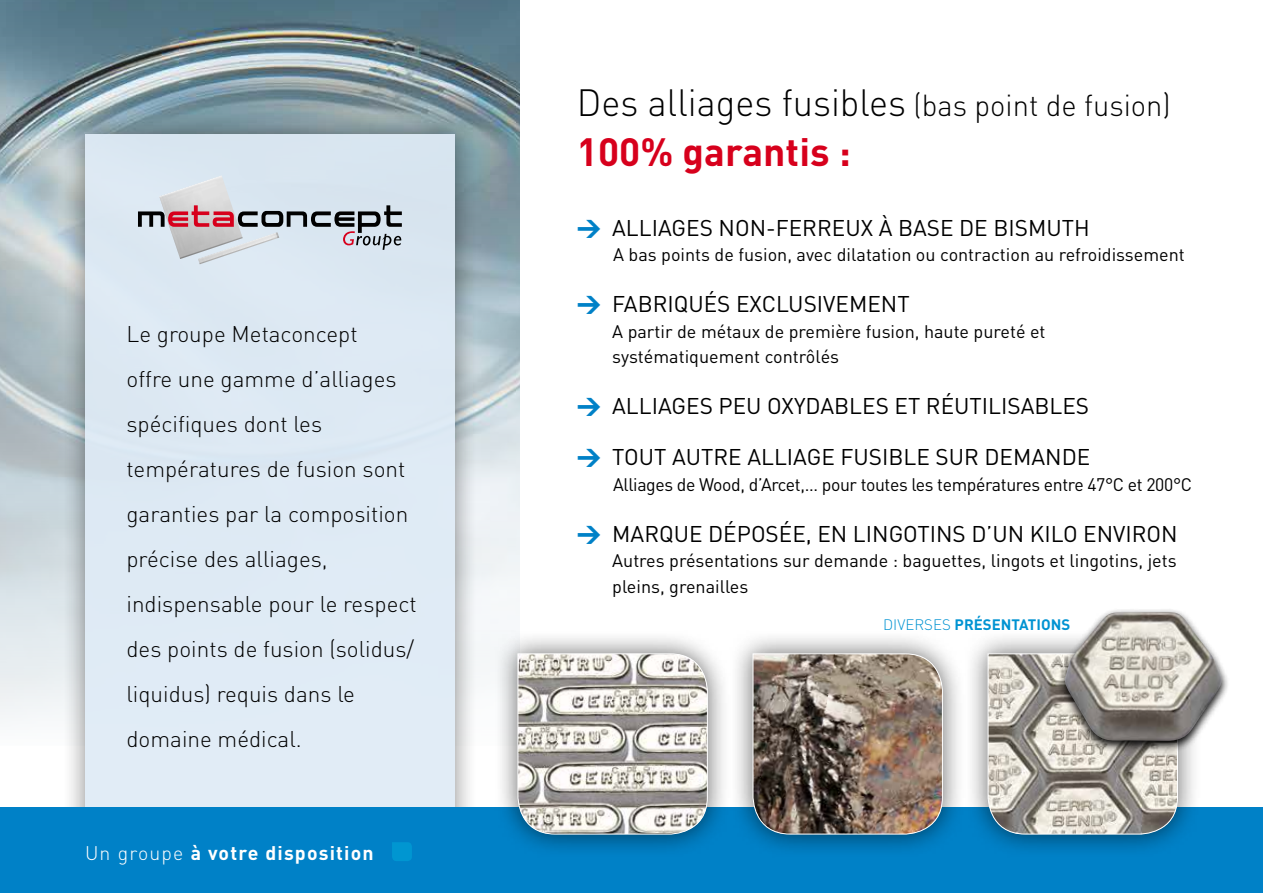
<style>
.page{position:relative;width:1263px;height:893px;background:#fff}
.page>*{position:absolute;margin:0;border:0;box-sizing:border-box;transform-origin:0 0}
.t1{font:700 39px "DIN";color:#d7001c}
.t2{font:300 37.5px "DIN";color:#000}
.t3{font:300 22.5px/45px "DIN";color:#000}
.t4{font:22.5px "DIN";color:#000}
.t5{font:700 19.5px "DIN";letter-spacing:.06em;color:#fff}
.t6{font:18px/25.5px "DIN";color:#000}
.t7{font:18px "DIN";letter-spacing:-.02em;color:#000}
.t8{font:700 15px "DIN";color:#0093d2}
.s1{font-weight:300}
.s2{font-size:30px}
.s3{font-weight:900;font-size:24px;color:#0081c7}
</style>
<div class="page">
<img style="left:0;top:0;width:520px;height:721px">
<div style="left:61px;top:110px;width:418px;height:751px;background:#000;opacity:.5"></div>
<div style="left:85px;top:134px;width:370px;height:704px;background:#dfebf6"></div>
<div style="left:0;top:808px;width:1263px;height:85px;background:#0081c7"></div>
<svg style="left:392px;top:842px;width:20px;height:19px"></svg>
<img style="left:159px;top:176px;width:73px;height:83px">
<img style="left:198px;top:250px;width:44px;height:14px">
<svg style="left:138px;top:205px;width:264px;height:45px"></svg>
<div style="left:493px;top:629px;width:239px;height:229px;background:#000;opacity:.6"></div>
<svg style="left:517px;top:653px;width:191px;height:182px"></svg>
<div style="left:729px;top:629px;width:238px;height:229px;background:#000;opacity:.6"></div>
<img style="left:752px;top:653px;width:191px;height:182px">
<div style="left:964px;top:629px;width:238px;height:229px;background:#000;opacity:.6"></div>
<svg style="left:987px;top:653px;width:191px;height:182px;background:#b2b0aa"></svg>
<div style="left:1057px;top:608px;width:172px;height:145px;background:#000;opacity:.95"></div>
<img style="left:1064px;top:612px;width:159px;height:129px">
<p class="t3" style="left:126px;top:311px;width:292px">Le groupe Metaconcept<br>offre une gamme d’alliages spécifiques dont les températures de fusion sont garanties par la composition précise des alliages, indispensable pour le respect des points de fusion (solidus/ liquidus) requis dans le domaine médical.</p>
<p class="t5" style="left:85px;top:840px;width:290px"><span class="s1">Un groupe</span> à votre disposition</p>
<h2 class="t2" style="left:577px;top:80px;width:595px">Des alliages fusibles <span class="s2">(bas point de fusion)</span></h2>
<h1 class="t1" style="left:577px;top:126px;width:275px">100% garantis :</h1>
<p class="t4" style="left:577px;top:214px;width:514px"><span class="s3">&gt;</span> ALLIAGES NON-FERREUX À BASE DE BISMUTH</p>
<p class="t6" style="left:613px;top:242px;width:573px">A bas points de fusion, avec dilatation ou contraction au refroidissement</p>
<p class="t4" style="left:577px;top:290px;width:334px"><span class="s3">&gt;</span> FABRIQUÉS EXCLUSIVEMENT</p>
<p class="t6" style="left:612px;top:318px;width:435px">A partir de métaux de première fusion, haute pureté et systématiquement contrôlés</p>
<p class="t4" style="left:577px;top:392px;width:514px"><span class="s3">&gt;</span> ALLIAGES PEU OXYDABLES ET RÉUTILISABLES</p>
<p class="t4" style="left:577px;top:443px;width:515px"><span class="s3">&gt;</span> TOUT AUTRE ALLIAGE FUSIBLE SUR DEMANDE</p>
<p class="t7" style="left:613px;top:473px;width:580px">Alliages de Wood, d’Arcet,… pour toutes les températures entre 47°C et 200°C</p>
<p class="t4" style="left:577px;top:520px;width:602px"><span class="s3">&gt;</span> MARQUE DÉPOSÉE, EN LINGOTINS D’UN KILO ENVIRON</p>
<p class="t6" style="left:612px;top:548px;width:566px">Autres présentations sur demande : baguettes, lingots et lingotins, jets pleins, grenailles</p>
<p class="t8" style="left:883px;top:615px;width:189px"><span class="s1">DIVERSES</span> PRÉSENTATIONS</p>
</div>
